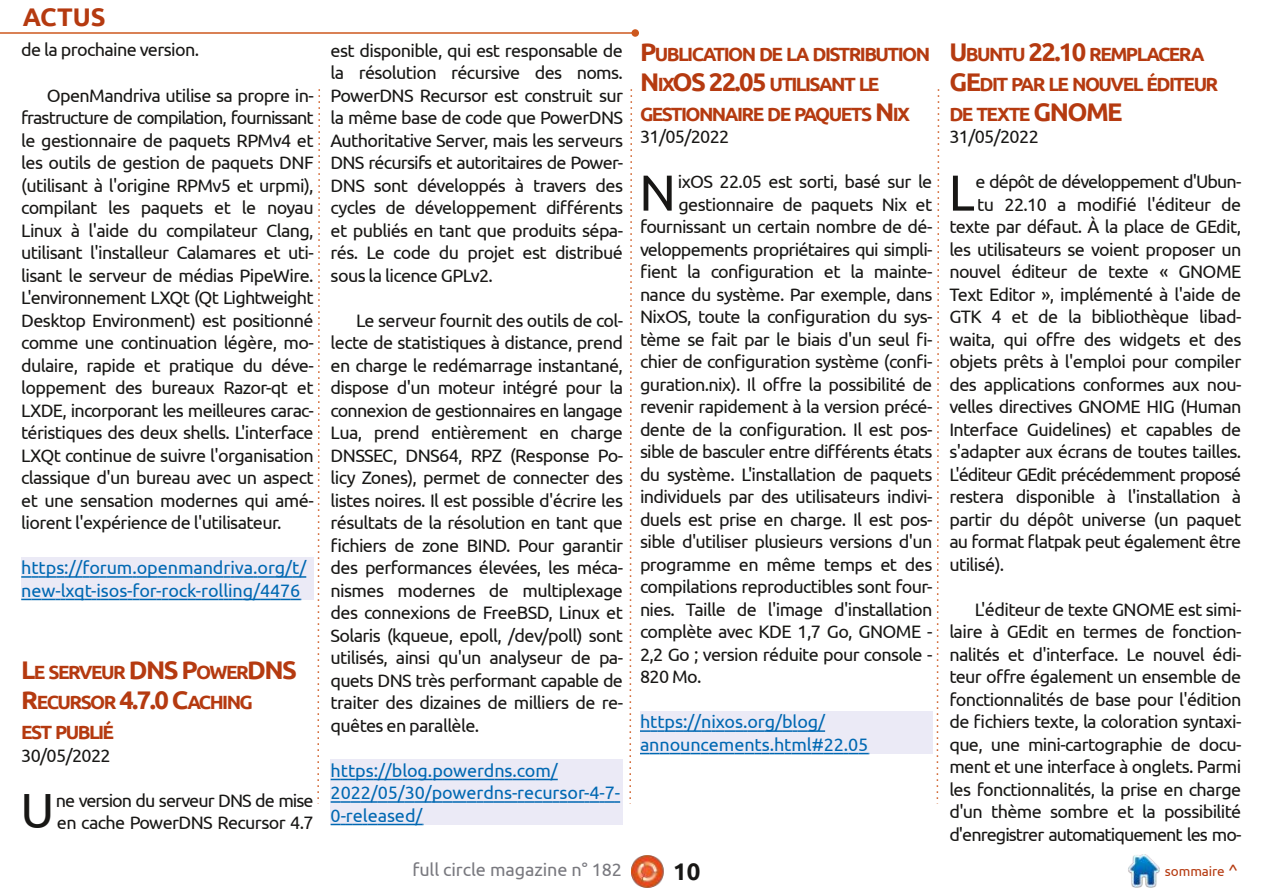
<style>
.page{position:relative;width:1263px;height:893px;background:#fff}
.page>*{position:absolute;margin:0;border:0;box-sizing:border-box;transform-origin:0 0}
.t1{font:50.4px "Ubuntu";color:#181715}
.t2{font:49.35px "Ubuntu";color:#181715}
.t3{font:700 25.5px "Ubuntu";color:#b53a10}
.t4{font:700 24px "Ubuntu";color:#181715}
.t5{font:700 19.2px/30px "Ubuntu";letter-spacing:-.08em;color:#b53a10}
.t6{font:18px/22.5px "Ubuntu";letter-spacing:-.035em;color:#181715;text-align:justify}
.t7{font:18px/22.5px "Ubuntu";letter-spacing:-.005em;color:#0068b2}
.t8{font:18px "Ubuntu";letter-spacing:-.055em;color:#181715}
.t9{font:18px "Ubuntu";letter-spacing:-.005em;color:#79797f}
.t10{font:13.5px "Ubuntu";letter-spacing:-.005em;color:#b53a10}
.s1{font-size:25.5px}
.s2{font-size:16.5px}
</style>
<div class="page">
<img style="left:631px;top:855px;width:33px;height:33px">
<img style="left:1128px;top:855px;width:32px;height:32px">
<hr style="left:0;top:32px;width:635px;height:2px;background:#cd581e">
<div style="left:631px;top:29px;width:8px;height:8px;background:#cd581e;border-radius:50%"></div>
<svg style="left:629px;top:89px;width:4px;height:715px"></svg>
<svg style="left:317px;top:89px;width:3px;height:715px"></svg>
<svg style="left:936px;top:89px;width:4px;height:715px"></svg>
<div style="left:21px;top:557px;width:293px;height:43px;background:#ebeaf6"></div>
<div style="left:331px;top:760px;width:292px;height:65px;background:#ebeaf6"></div>
<div style="left:640px;top:711px;width:292px;height:43px;background:#ebeaf6"></div>
<svg style="left:21px;top:576px;width:285px;height:2px"></svg>
<svg style="left:21px;top:599px;width:280px;height:1px"></svg>
<svg style="left:331px;top:779px;width:227px;height:1px"></svg>
<svg style="left:331px;top:801px;width:289px;height:2px"></svg>
<svg style="left:331px;top:824px;width:92px;height:1px"></svg>
<svg style="left:640px;top:730px;width:185px;height:2px"></svg>
<svg style="left:640px;top:753px;width:229px;height:1px"></svg>
<h3 class="t3" style="left:23px;top:2px;width:84px">ACTUS</h3>
<p class="t6" style="left:21px;top:39px;width:180px">de la prochaine version.</p>
<p class="t6" style="left:21px;top:84px;width:294px;text-indent:26px">OpenMandriva utilise sa propre in&shy;frastructure de compilation, fournissant le gestionnaire de paquets RPMv4 et les outils de gestion de paquets DNF (utilisant à l'origine RPMv5 et urpmi), compilant les paquets et le noyau Linux à l'aide du compilateur Clang, utilisant l'installeur Calamares et uti&shy;lisant le serveur de médias PipeWire.<br>L'environnement LXQt (Qt Lightweight Desktop Environment) est positionné comme une continuation légère, mo&shy;dulaire, rapide et pratique du déve&shy;loppement des bureaux Razor-qt et LXDE, incorporant les meilleures carac&shy;téristiques des deux shells. L'interface LXQt continue de suivre l'organisation classique d'un bureau avec un aspect et une sensation modernes qui amé&shy;liorent l'expérience de l'utilisateur.</p>
<p class="t7" style="left:21px;top:556px;width:287px">https://forum.openmandriva.org/t/ new-lxqt-isos-for-rock-rolling/4476</p>
<p class="t5" style="left:21px;top:657px;width:277px"><span class="s1">L</span>E SERVEUR <span class="s1">DNS P</span>OWER<span class="s1">DNS<br>R</span>ECURSOR <span class="s1">4.7.0 C</span>ACHING<br>EST PUBLIÉ</p>
<p class="t6" style="left:21px;top:744px;width:91px">30/05/2022</p>
<h2 class="t2" style="left:21px;top:782px;width:35px">U</h2>
<p class="t6" style="left:56px;top:789px;width:259px">ne version du serveur DNS de mise en cache PowerDNS Recursor 4.7</p>
<p class="t6" style="left:331px;top:39px;width:294px">est disponible, qui est responsable de la résolution récursive des noms.<br>PowerDNS Recursor est construit sur la même base de code que PowerDNS Authoritative Server, mais les serveurs DNS récursifs et autoritaires de Power-DNS sont développés à travers des cycles de développement différents et publiés en tant que produits sépa&shy;rés. Le code du projet est distribué sous la licence GPLv2.</p>
<p class="t6" style="left:331px;top:309px;width:294px;text-indent:26px">Le serveur fournit des outils de col&shy;lecte de statistiques à distance, prend en charge le redémarrage instantané, dispose d'un moteur intégré pour la connexion de gestionnaires en langage Lua, prend entièrement en charge DNSSEC, DNS64, RPZ (Response Po&shy;licy Zones), permet de connecter des listes noires. Il est possible d'écrire les résultats de la résolution en tant que fichiers de zone BIND. Pour garantir des performances élevées, les méca&shy;nismes modernes de multiplexage des connexions de FreeBSD, Linux et Solaris (kqueue, epoll, /dev/poll) sont utilisés, ainsi qu'un analyseur de pa&shy;quets DNS très performant capable de traiter des dizaines de milliers de re&shy;quêtes en parallèle.</p>
<p class="t7" style="left:331px;top:759px;width:291px">https://blog.powerdns.com/<br>2022/05/30/powerdns-recursor-4-7-<br>0-released/</p>
<p class="t5" style="left:640px;top:38px;width:292px"><span class="s1">P</span>UBLICATION DE LA DISTRIBUTION<br><span class="s1">N</span>IX<span class="s1">OS 22.05</span> UTILISANT LE<br>GESTIONNAIRE DE PAQUETS <span class="s1">N</span>IX</p>
<p class="t6" style="left:640px;top:125px;width:91px">31/05/2022</p>
<h1 class="t1" style="left:639px;top:164px;width:38px">N</h1>
<p class="t6" style="left:678px;top:170px;width:256px">ixOS 22.05 est sorti, basé sur le</p>
<p class="t6" style="left:678px;top:193px;width:255px">gestionnaire de paquets Nix et</p>
<p class="t6" style="left:640px;top:215px;width:294px">fournissant un certain nombre de dé-</p>
<p class="t6" style="left:640px;top:238px;width:294px">veloppements propriétaires qui simpli-</p>
<p class="t6" style="left:640px;top:260px;width:294px">fient la configuration et la mainte-</p>
<p class="t6" style="left:640px;top:283px;width:294px">nance du système. Par exemple, dans</p>
<p class="t6" style="left:640px;top:305px;width:294px">NixOS, toute la configuration du sys-</p>
<p class="t6" style="left:640px;top:328px;width:294px">tème se fait par le biais d'un seul fi-</p>
<p class="t6" style="left:640px;top:350px;width:294px">chier de configuration système (confi-</p>
<p class="t6" style="left:640px;top:373px;width:294px">guration.nix). Il offre la possibilité de</p>
<p class="t6" style="left:640px;top:395px;width:294px">revenir rapidement à la version précé-</p>
<p class="t6" style="left:640px;top:418px;width:294px">dente de la configuration. Il est pos-</p>
<p class="t6" style="left:640px;top:440px;width:294px">sible de basculer entre différents états</p>
<p class="t6" style="left:640px;top:463px;width:294px">du système. L'installation de paquets</p>
<p class="t6" style="left:640px;top:485px;width:294px">individuels par des utilisateurs indivi-</p>
<p class="t6" style="left:640px;top:508px;width:294px">duels est prise en charge. Il est pos-</p>
<p class="t6" style="left:640px;top:530px;width:294px">sible d'utiliser plusieurs versions d'un</p>
<p class="t6" style="left:640px;top:553px;width:294px">programme en même temps et des</p>
<p class="t6" style="left:640px;top:575px;width:294px">compilations reproductibles sont four-</p>
<p class="t6" style="left:640px;top:598px;width:294px">nies. Taille de l'image d'installation</p>
<p class="t6" style="left:640px;top:620px;width:294px">complète avec KDE 1,7 Go, GNOME -</p>
<p class="t6" style="left:640px;top:643px;width:294px">2,2 Go ; version réduite pour console -</p>
<p class="t6" style="left:640px;top:665px;width:63px">820 Mo.</p>
<p class="t7" style="left:640px;top:710px;width:230px">https://nixos.org/blog/ announcements.html#22.05</p>
<p class="t5" style="left:949px;top:38px;width:271px"><span class="s1">U</span>BUNTU <span class="s1">22.10</span> REMPLACERA<br><span class="s1">GE</span>DIT PAR LE NOUVEL ÉDITEUR<br>DE TEXTE <span class="s1">GNOME</span></p>
<p class="t6" style="left:949px;top:125px;width:91px">31/05/2022</p>
<h1 class="t1" style="left:949px;top:164px;width:28px">L</h1>
<p class="t8" style="left:975px;top:171px;width:267px">e dépôt de développement d'Ubun-</p>
<p class="t6" style="left:977px;top:193px;width:266px">tu 22.10 a modifié l'éditeur de</p>
<p class="t6" style="left:949px;top:215px;width:293px">texte par défaut. À la place de GEdit,</p>
<p class="t6" style="left:949px;top:238px;width:294px">les utilisateurs se voient proposer un</p>
<p class="t6" style="left:949px;top:260px;width:293px">nouvel éditeur de texte « GNOME</p>
<p class="t6" style="left:949px;top:283px;width:293px">Text Editor », implémenté à l'aide de</p>
<p class="t6" style="left:949px;top:305px;width:294px">GTK 4 et de la bibliothèque libad-</p>
<p class="t6" style="left:949px;top:328px;width:293px">waita, qui offre des widgets et des</p>
<p class="t6" style="left:949px;top:350px;width:293px">objets prêts à l'emploi pour compiler</p>
<p class="t6" style="left:949px;top:373px;width:294px">des applications conformes aux nou-</p>
<p class="t6" style="left:949px;top:395px;width:294px">velles directives GNOME HIG (Human</p>
<p class="t6" style="left:949px;top:418px;width:293px">Interface Guidelines) et capables de</p>
<p class="t6" style="left:949px;top:440px;width:293px">s'adapter aux écrans de toutes tailles.</p>
<p class="t8" style="left:949px;top:464px;width:293px">L'éditeur GEdit précédemment proposé</p>
<p class="t6" style="left:949px;top:485px;width:293px">restera disponible à l'installation à</p>
<p class="t6" style="left:949px;top:508px;width:293px">partir du dépôt universe (un paquet</p>
<p class="t6" style="left:949px;top:530px;width:293px">au format flatpak peut également être</p>
<p class="t6" style="left:949px;top:553px;width:57px">utilisé).</p>
<p class="t6" style="left:949px;top:598px;width:294px;text-indent:26px">L'éditeur de texte GNOME est simi&shy;laire à GEdit en termes de fonction&shy;nalités et d'interface. Le nouvel édi&shy;teur offre également un ensemble de fonctionnalités de base pour l'édition de fichiers texte, la coloration syntaxi&shy;que, une mini-cartographie de docu&shy;ment et une interface à onglets. Parmi les fonctionnalités, la prise en charge d'un thème sombre et la possibilité d'enregistrer automatiquement les mo-</p>
<p class="t9" style="left:412px;top:859px;width:211px">full circle magazine n° 182</p>
<h3 class="t4" style="left:673px;top:857px;width:29px">10</h3>
<p class="t10" style="left:1165px;top:863px;width:74px">sommaire <span class="s2">^</span></p>
</div>
